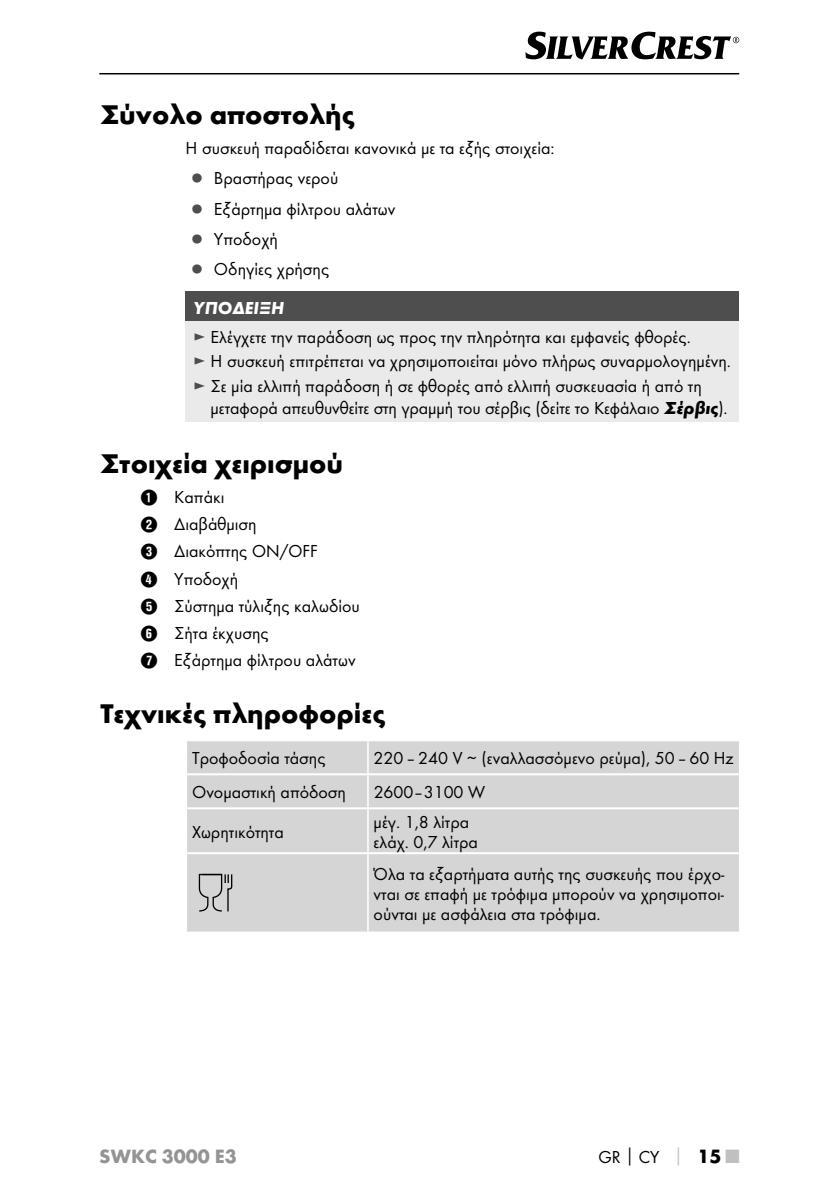
<style>
.page{position:relative;width:840px;height:1191px;background:#fff}
.page>*{position:absolute;margin:0;border:0;box-sizing:border-box;transform-origin:0 0}
.t1{font:700 28px "Futura";color:#000}
.t2{font:700 20px "Futura";color:#949494}
.t3{font:18px/27.2px "Futura Boo";color:#000}
.t4{font:italic 700 18px "Futura";color:#fff}
.s1{color:#4e4e4e}
.s2{font-family:"Futura";font-weight:700;font-style:italic}
.s3{font-family:"Hako PI Nummern"}
.s4{font-family:"Futura";font-weight:700}
.s5{font-family:"Futura";font-weight:700;color:#c0c0c0}
.s6{font-family:"Futura";font-weight:700;font-size:20px}
.s7{font-family:"Futura";font-weight:700;font-size:20px;color:#c0c0c0}
</style>
<div class="page">
<hr style="left:99px;top:73px;width:639px;height:1px;background:#000">
<svg style="left:525px;top:32px;width:213px;height:28px"></svg>
<div style="left:185px;top:291px;width:553px;height:30px;background:#4e4e4e"></div>
<div style="left:185px;top:321px;width:553px;height:100px;background:#eaeaea"></div>
<div style="left:187px;top:741px;width:551px;height:190px;background:#d5d5d5"></div>
<hr style="left:187px;top:852px;width:551px;height:2px;background:#fff">
<hr style="left:367px;top:854px;width:1px;height:77px;background:#fff">
<hr style="left:367px;top:741px;width:1px;height:32px;background:#fff">
<hr style="left:187px;top:773px;width:181px;height:2px;background:#fff">
<hr style="left:367px;top:775px;width:1px;height:32px;background:#fff">
<hr style="left:368px;top:773px;width:370px;height:2px;background:#fff">
<hr style="left:187px;top:807px;width:181px;height:2px;background:#fff">
<hr style="left:367px;top:809px;width:1px;height:43px;background:#fff">
<hr style="left:368px;top:807px;width:370px;height:2px;background:#fff">
<svg style="left:198px;top:873px;width:35px;height:39px"></svg>
<h1 class="t1" style="left:100px;top:104px;width:256px">Σύνολο αποστολής</h1>
<p class="t3" style="left:191px;top:134px;width:365px;line-height:30px;text-indent:-6px">Η συσκευή παραδίδεται κανονικά με τα εξής στοιχεία: <span class="s1">▯</span> Βραστήρας νερού<br><span class="s1">▯</span> Εξάρτημα φίλτρου αλάτων<br><span class="s1">▯</span> Υποδοχή<br><span class="s1">▯</span> Οδηγίες χρήσης</p>
<p class="t4" style="left:193px;top:301px;width:92px">ΥΠΟΔΕΙΞΗ</p>
<p class="t3" style="left:193px;top:326px;width:538px;line-height:24.4px"><span class="s1">►</span> Ελέγχετε την παράδοση ως προς την πληρότητα και εμφανείς φθορές.<br><span class="s1">►</span> Η συσκευή επιτρέπεται να χρησιμοποιείται μόνο πλήρως συναρμολογημένη. <span class="s1">►</span> Σε μία ελλιπή παράδοση ή σε φθορές από ελλιπή συσκευασία ή από τη</p>
<p class="t3" style="left:210px;top:395px;width:518px">μεταφορά απευθυνθείτε στη γραμμή του σέρβις (δείτε το Κεφάλαιο <span class="s2">Σέρβις</span>).</p>
<h1 class="t1" style="left:100px;top:452px;width:244px">Στοιχεία χειρισμού</h1>
<p class="t3" style="left:140px;top:484px;width:221px"><span class="s3">1</span> Καπάκι<br><span class="s3">2</span> Διαβάθμιση<br><span class="s3">3</span> Διακόπτης ON/OFF<br><span class="s3">4</span> Υποδοχή<br><span class="s3">5</span> Σύστημα τύλιξης καλωδίου<br><span class="s3">6</span> Σήτα έκχυσης<br><span class="s3">7</span> Εξάρτημα φίλτρου αλάτων</p>
<h1 class="t1" style="left:100px;top:702px;width:286px">Τεχνικές πληροφορίες</h1>
<p class="t3" style="left:192px;top:745px;width:135px">Τροφοδοσία τάσης</p>
<p class="t3" style="left:373px;top:745px;width:361px">220 – 240 V ∼ (εναλλασσόμενο ρεύμα), 50 – 60 Hz</p>
<p class="t3" style="left:192px;top:779px;width:155px">Ονομαστική απόδοση</p>
<p class="t3" style="left:373px;top:779px;width:113px">2600–3100 W</p>
<p class="t3" style="left:192px;top:819px;width:93px">Χωρητικότητα</p>
<p class="t3" style="left:373px;top:812px;width:106px;line-height:20px">μέγ. 1,8 λίτρα ελάχ. 0,7 λίτρα</p>
<p class="t3" style="left:373px;top:864px;width:352px;line-height:20px;text-align:justify">Όλα τα εξαρτήματα αυτής της συσκευής που έρχο&shy;νται σε επαφή με τρόφιμα μπορούν να χρησιμοποι&shy;ούνται με ασφάλεια στα τρόφιμα.</p>
<p class="t2" style="left:99px;top:1148px;width:139px">SWKC 3000 E3</p>
<p class="t3" style="left:598px;top:1144px;width:142px">GR<span class="s4">│</span>CY <span class="s5">│</span> <span class="s6">15</span> <span class="s7">■</span></p>
</div>
